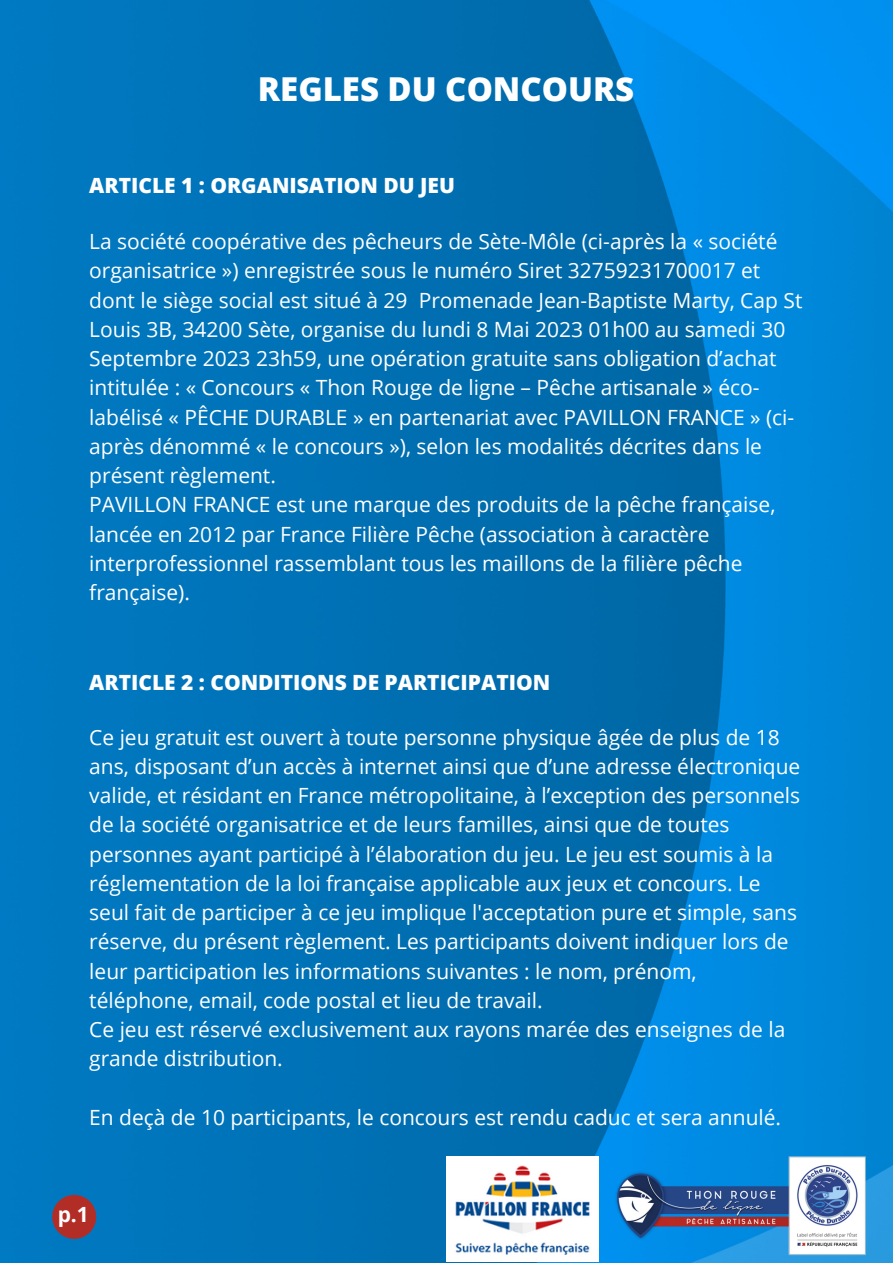
<style>
.page{position:relative;width:893px;height:1264px;background:#fff}
.page>*{position:absolute;margin:0;border:0;box-sizing:border-box;transform-origin:0 0}
.t1{font:800 33px "Open Sans";color:#fff}
.t2{font:21px/29.2px "Open Sans";color:#fff}
.t3{font:800 21px "Open Sans";color:#fff}
.t4{font:700 21px "Open Sans";color:#fff}
</style>
<div class="page">
<img style="left:0;top:0;width:892px;height:1262px">
<img style="left:611px;top:1142px;width:281px;height:120px">
<img style="left:446px;top:1156px;width:152px;height:105px">
<div style="left:52px;top:1194px;width:44px;height:44px;background:#b32d27;border-radius:50%"></div>
<h1 class="t1" style="left:258px;top:66px;width:378px">REGLES DU CONCOURS</h1>
<p class="t3" style="left:89px;top:171px;width:367px">ARTICLE 1 : ORGANISATION DU JEU</p>
<p class="t2" style="left:89px;top:226px;width:714px">La société coopérative des pêcheurs de Sète-Môle (ci-après la « société organisatrice ») enregistrée sous le numéro Siret 32759231700017 et dont le siège social est situé à 29 Promenade Jean-Baptiste Marty, Cap St Louis 3B, 34200 Sète, organise du lundi 8 Mai 2023 01h00 au samedi 30<br>Septembre 2023 23h59, une opération gratuite sans obligation d’achat intitulée : « Concours « Thon Rouge de ligne – Pêche artisanale » éco&shy;labélisé « PÊCHE DURABLE » en partenariat avec PAVILLON FRANCE » (ci&shy;après dénommé « le concours »), selon les modalités décrites dans le présent règlement.<br>PAVILLON FRANCE est une marque des produits de la pêche française, lancée en 2012 par France Filière Pêche (association à caractère interprofessionnel rassemblant tous les maillons de la filière pêche française).</p>
<p class="t3" style="left:89px;top:668px;width:462px">ARTICLE 2 : CONDITIONS DE PARTICIPATION</p>
<p class="t2" style="left:89px;top:721px;width:712px">Ce jeu gratuit est ouvert à toute personne physique âgée de plus de 18 ans, disposant d’un accès à internet ainsi que d’une adresse électronique valide, et résidant en France métropolitaine, à l’exception des personnels de la société organisatrice et de leurs familles, ainsi que de toutes personnes ayant participé à l’élaboration du jeu. Le jeu est soumis à la réglementation de la loi française applicable aux jeux et concours. Le seul fait de participer à ce jeu implique l'acceptation pure et simple, sans réserve, du présent règlement. Les participants doivent indiquer lors de leur participation les informations suivantes : le nom, prénom, téléphone, email, code postal et lieu de travail.<br>Ce jeu est réservé exclusivement aux rayons marée des enseignes de la grande distribution.</p>
<p class="t2" style="left:89px;top:1101px;width:693px">En deçà de 10 participants, le concours est rendu caduc et sera annulé.</p>
<p class="t4" style="left:58px;top:1199px;width:33px">p.1</p>
</div>
